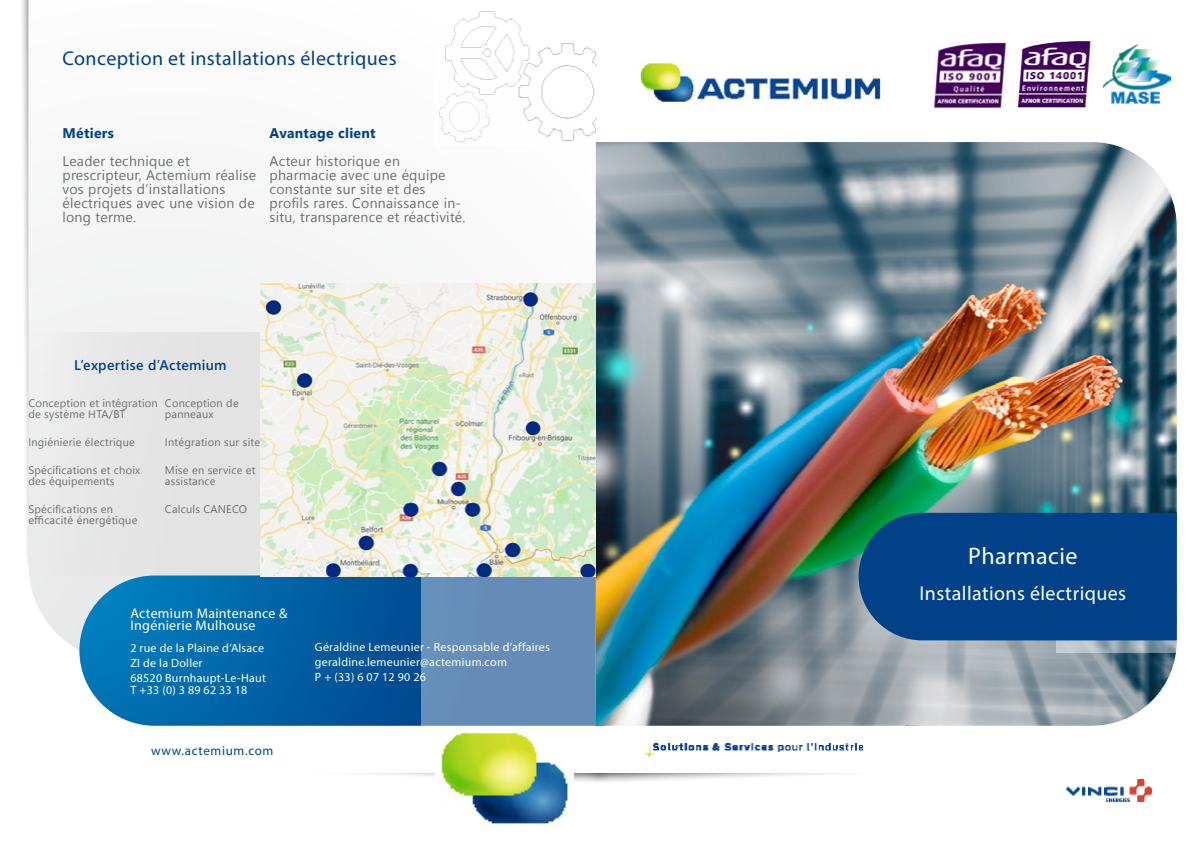
<style>
.page{position:relative;width:1191px;height:842px;background:#fff}
.page>*{position:absolute;margin:0;border:0;box-sizing:border-box;transform-origin:0 0}
.t1{font:24px "Myriad Pro";letter-spacing:.02em;color:#fff}
.t2{font:20px "Myriad Pro";letter-spacing:.02em;color:#004188}
.t3{font:20px "Myriad Pro";letter-spacing:.02em;color:#fff}
.t4{font:14px/14px "Segoe UI";letter-spacing:.02em;color:#6e6e6e}
.t5{font:14px/12px "Myriad Pro";letter-spacing:.02em;color:#fff}
.t6{font:700 14px "Segoe UI";letter-spacing:.02em;color:#004188}
.t7{font:600 14px "Segoe UI";letter-spacing:.02em;color:#004188}
.t8{font:13px "Myriad Pro";letter-spacing:.05em;color:#004188}
.t9{font:12px/14.8px "Myriad Pro";letter-spacing:.02em;color:#fff}
.t10{font:11px/11px "Segoe UI";letter-spacing:.02em;color:#6e6e6e}
</style>
<div class="page">
<div style="left:19px;top:0;width:254px;height:571px;background:#000;opacity:.75"></div>
<svg style="left:28px;top:0;width:330px;height:650px"></svg>
<div style="left:584px;top:625px;width:345px;height:159px;background:#000;opacity:.75"></div>
<div style="left:273px;top:623px;width:340px;height:161px;background:#000;opacity:.75"></div>
<div style="left:79px;top:726px;width:849px;height:46px;background:#fff"></div>
<img style="left:439px;top:11px;width:157px;height:134px">
<img style="left:596px;top:142px;width:580px;height:584px">
<div style="left:29px;top:332px;width:567px;height:243px;background:#e3e3e3"></div>
<img style="left:1066px;top:780px;width:85px;height:22px">
<img style="left:640px;top:62px;width:241px;height:40px">
<svg style="left:79px;top:575px;width:342px;height:151px;background:#0c6baa"></svg>
<div style="left:421px;top:575px;width:175px;height:151px;background:#658bb7"></div>
<img style="left:435px;top:732px;width:139px;height:94px">
<img style="left:1056px;top:524px;width:121px;height:128px">
<img style="left:646px;top:743px;width:216px;height:13px">
<div style="left:858px;top:513px;width:318px;height:127px;background:#004188"></div>
<img style="left:1103px;top:43px;width:67px;height:61px">
<img style="left:934px;top:42px;width:72px;height:67px">
<img style="left:1016px;top:41px;width:75px;height:67px">
<img style="left:261px;top:283px;width:334px;height:294px">
<h2 class="t2" style="left:62px;top:46px;width:336px">Conception et installations électriques</h2>
<p class="t6" style="left:62px;top:122px;width:53px">Métiers</p>
<p class="t4" style="left:62px;top:154px;width:195px">Leader technique et prescripteur, Actemium réalise vos projets d’installations électriques avec une vision de long terme.</p>
<p class="t6" style="left:270px;top:122px;width:108px">Avantage client</p>
<p class="t4" style="left:270px;top:154px;width:197px">Acteur historique en pharmacie avec une équipe constante sur site et des profils rares. Connaissance in&shy;situ, transparence et réactivité.</p>
<p class="t7" style="left:74px;top:354px;width:154px">L’expertise d’Actemium</p>
<p class="t10" style="left:28px;top:398px;width:131px">Conception et intégration de système HTA/BT</p>
<p class="t10" style="left:28px;top:437px;width:108px">Ingiénierie électrique</p>
<p class="t10" style="left:28px;top:465px;width:113px">Spécifications et choix des équipements</p>
<p class="t10" style="left:28px;top:504px;width:111px">Spécifications en efficacité énergétique</p>
<p class="t10" style="left:165px;top:398px;width:75px">Conception de panneaux</p>
<p class="t10" style="left:165px;top:437px;width:97px">Intégration sur site</p>
<p class="t10" style="left:165px;top:465px;width:92px">Mise en service et assistance</p>
<p class="t10" style="left:165px;top:504px;width:84px">Calculs CANECO</p>
<p class="t5" style="left:130px;top:607px;width:159px">Actemium Maintenance &amp;<br>Ingénierie Mulhouse</p>
<p class="t9" style="left:130px;top:641px;width:137px">2 rue de la Plaine d’Alsace<br>ZI de la Doller<br>68520 Burnhaupt-Le-Haut</p>
<p class="t9" style="left:130px;top:682px;width:118px">T +33 (0) 3 89 62 33 18</p>
<p class="t8" style="left:151px;top:742px;width:124px">www.actemium.com</p>
<p class="t9" style="left:315px;top:640px;width:236px">Géraldine Lemeunier - Responsable d’affaires geraldine.lemeunier@actemium.com<br>P + (33) 6 07 12 90 26</p>
<h1 class="t1" style="left:968px;top:541px;width:111px">Pharmacie</h1>
<h2 class="t3" style="left:919px;top:581px;width:208px">Installations électriques</h2>
</div>
